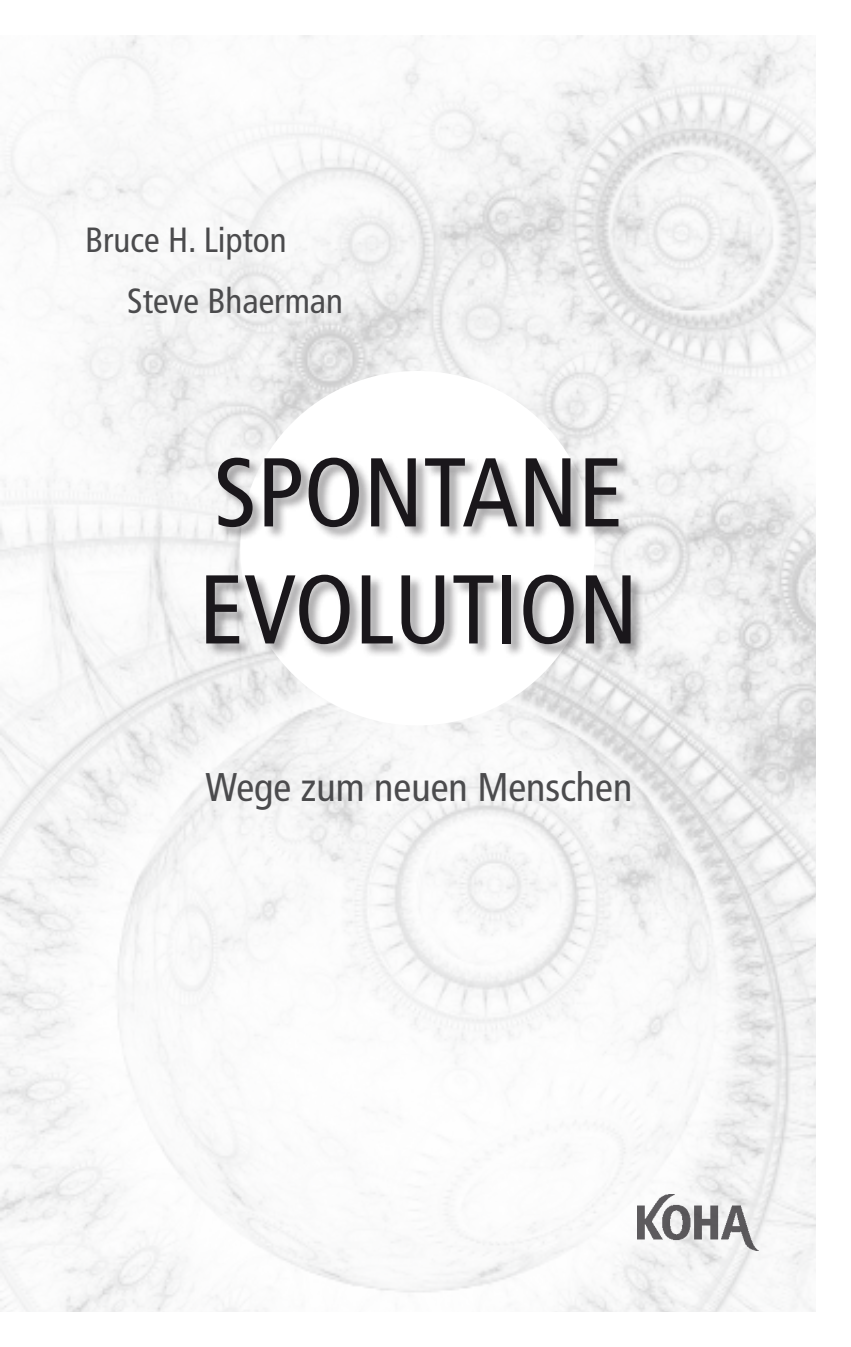
<style>
.page{position:relative;width:851px;height:1347px;background:#fff}
.page>*{position:absolute;margin:0;border:0;box-sizing:border-box;transform-origin:0 0}
.t1{font:condensed 97.5px/117px "Frutiger";color:#1a171b}
.t2{font:condensed 40px "Frutiger";color:#4b4b4d}
.t3{font:condensed 35px/61px "Frutiger";color:#4b4b4d}
</style>
<div class="page">
<img style="left:0;top:35px;width:815px;height:1276px">
<img style="left:637px;top:1194px;width:121px;height:56px">
<div style="left:240px;top:371px;width:354px;height:354px;background:#fff;border-radius:50%"></div>
<div style="left:206px;top:457px;width:438px;height:201px;background:#1a171b;opacity:.4"></div>
<p class="t3" style="left:127px;top:209px;width:217px;text-indent:-42px">Bruce H. Lipton<br>Steve Bhaerman</p>
<h1 class="t1" style="left:199px;top:435px;width:441px">SPONTANE<br>EVOLUTION</h1>
<p class="t2" style="left:205px;top:764px;width:428px">Wege zum neuen Menschen</p>
</div>
